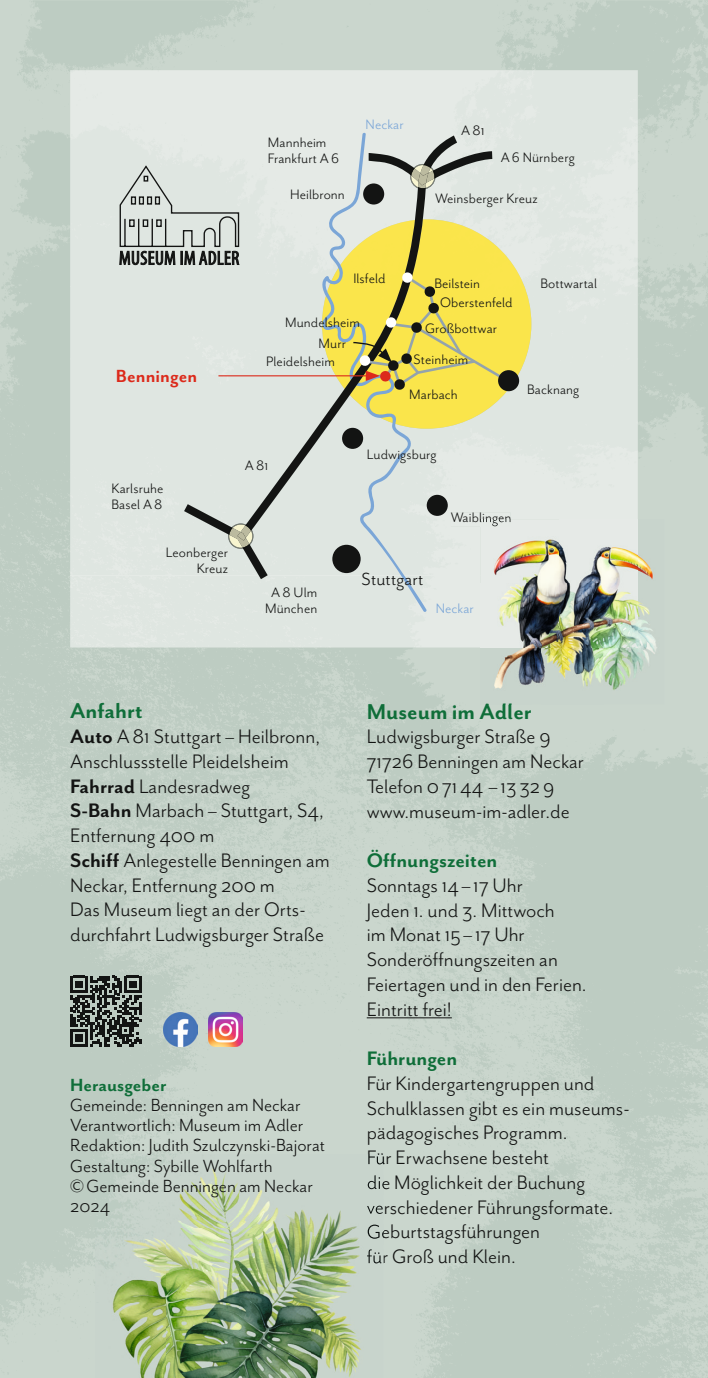
<style>
.page{position:relative;width:708px;height:1378px;background:#c3d1c7}
.page>*{position:absolute;margin:0;border:0;box-sizing:border-box;transform-origin:0 0}
.t1{font:700 24.75px "Mr Eaves San OT";color:#0f6e39}
.t2{font:22.5px/24.8px "Mr Eaves San OT";color:#131413}
.t3{font:700 22.5px "Mr Eaves San OT";color:#0f6e39}
.t4{font:20.25px/20.2px "Mr Eaves San OT";color:#131413}
.t5{font:700 20.25px "Mr Eaves San OT";color:#0f6e39}
.t6{font:700 20.25px "Mr Eaves San OT";letter-spacing:.005em;color:#dc2a1b}
.t7{font:15.75px/15.8px "Mr Eaves San OT";letter-spacing:.005em;color:#131413}
.t8{font:15.75px "Mr Eaves San OT";letter-spacing:.005em;color:#7ba6d7}
.s1{font-weight:700}
</style>
<div class="page">
<hr style="left:367px;top:1017px;width:85px;height:1px;background:#131413">
<div style="left:70px;top:359px;width:568px;height:216px;background:#dfe6e1"></div>
<div style="left:497px;top:70px;width:141px;height:289px;background:#dfe6e1"></div>
<div style="left:70px;top:575px;width:410px;height:72px;background:#dfe6e1"></div>
<div style="left:70px;top:70px;width:427px;height:216px;background:#e5eae6"></div>
<div style="left:70px;top:286px;width:167px;height:73px;background:#dfe6e1"></div>
<img style="left:457px;top:512px;width:53px;height:14px">
<svg style="left:119px;top:165px;width:118px;height:100px;background:#bec4bf"></svg>
<img style="left:457px;top:219px;width:74px;height:210px">
<div style="left:320px;top:132px;width:107px;height:481px;background:#dfe6e1"></div>
<svg style="left:237px;top:136px;width:220px;height:405px;background:#dcdfc7"></svg>
<div style="left:342px;top:428px;width:21px;height:21px;background:#131413;border-radius:50%"></div>
<div style="left:332px;top:545px;width:29px;height:28px;background:#131413;border-radius:50%"></div>
<div style="left:498px;top:370px;width:21px;height:21px;background:#131413;border-radius:50%"></div>
<div style="left:363px;top:183px;width:21px;height:21px;background:#131413;border-radius:50%"></div>
<div style="left:427px;top:495px;width:21px;height:21px;background:#131413;border-radius:50%"></div>
<hr style="left:218px;top:375px;width:151px;height:1px;background:#dc2a1b">
<svg style="left:352px;top:272px;width:156px;height:118px;background:#decd4f"></svg>
<svg style="left:369px;top:151px;width:123px;height:38px;background:#afb3af"></svg>
<img style="left:411px;top:168px;width:24px;height:11px">
<svg style="left:184px;top:504px;width:84px;height:75px;background:#bfc5c1"></svg>
<img style="left:229px;top:527px;width:21px;height:21px">
<img style="left:164px;top:1013px;width:34px;height:34px">
<img style="left:208px;top:1013px;width:34px;height:34px">
<svg style="left:70px;top:975px;width:71px;height:71px;background:#575d59"></svg>
<img style="left:638px;top:520px;width:26px;height:122px">
<img style="left:480px;top:647px;width:123px;height:57px">
<img style="left:603px;top:642px;width:61px;height:62px">
<img style="left:480px;top:703px;width:52px;height:1px">
<img style="left:480px;top:520px;width:158px;height:127px">
<img style="left:480px;top:520px;width:30px;height:6px">
<img style="left:95px;top:1154px;width:288px;height:224px">
<img style="left:368px;top:1154px;width:15px;height:10px">
<img style="left:368px;top:1175px;width:15px;height:20px">
<img style="left:367px;top:1200px;width:16px;height:19px">
<img style="left:368px;top:1224px;width:15px;height:20px">
<img style="left:367px;top:1249px;width:16px;height:14px">
<p class="t7" style="left:268px;top:135px;width:73px">Mannheim<br>Frankfurt A 6</p>
<p class="t7" style="left:290px;top:187px;width:56px">Heilbronn</p>
<p class="t8" style="left:366px;top:116px;width:40px">Neckar</p>
<p class="t7" style="left:461px;top:122px;width:25px">A 81</p>
<p class="t7" style="left:501px;top:149px;width:76px">A 6 Nürnberg</p>
<p class="t7" style="left:435px;top:190px;width:104px">Weinsberger Kreuz</p>
<p class="t6" style="left:116px;top:365px;width:83px">Benningen</p>
<p class="t7" style="left:353px;top:270px;width:34px">Ilsfeld</p>
<p class="t7" style="left:285px;top:315px;width:76px">Mundelsheim</p>
<p class="t7" style="left:319px;top:336px;width:29px">Murr</p>
<p class="t7" style="left:266px;top:354px;width:70px">Pleidelsheim</p>
<p class="t7" style="left:440px;top:274px;width:74px;line-height:18.9px;text-indent:-6px">Beilstein<br>Oberstenfeld</p>
<p class="t7" style="left:414px;top:313px;width:85px;line-height:31.1px;text-indent:11px">Großbottwar<br>Steinheim</p>
<p class="t7" style="left:409px;top:387px;width:50px">Marbach</p>
<p class="t7" style="left:541px;top:275px;width:58px">Bottwartal</p>
<p class="t7" style="left:527px;top:381px;width:54px">Backnang</p>
<p class="t7" style="left:112px;top:481px;width:53px">Karlsruhe<br>Basel A 8</p>
<p class="t7" style="left:166px;top:544px;width:64px;text-align:right">Leonberger<br>Kreuz</p>
<p class="t7" style="left:245px;top:457px;width:25px">A 81</p>
<p class="t7" style="left:265px;top:584px;width:54px;text-align:center">A 8 Ulm<br>München</p>
<p class="t7" style="left:367px;top:447px;width:72px">Ludwigsburg</p>
<p class="t4" style="left:362px;top:569px;width:63px">Stuttgart</p>
<p class="t7" style="left:451px;top:510px;width:62px">Waiblingen</p>
<p class="t8" style="left:436px;top:600px;width:40px">Neckar</p>
<p class="t1" style="left:70px;top:697px;width:74px">Anfahrt</p>
<p class="t2" style="left:70px;top:724px;width:261px"><span class="s1">Auto</span> A 81 Stuttgart – Heilbronn,<br>Anschlussstelle Pleidelsheim<br><span class="s1">Fahrrad</span> Landesradweg<br><span class="s1">S-Bahn</span> Marbach – Stuttgart, S4,<br>Entfernung 400 m<br><span class="s1">Schiff</span> Anlegestelle Benningen am<br>Neckar, Entfernung 200 m<br>Das Museum liegt an der Orts&shy;durchfahrt Ludwigsburger Straße</p>
<p class="t5" style="left:70px;top:1073px;width:98px">Herausgeber</p>
<p class="t4" style="left:70px;top:1095px;width:257px">Gemeinde: Benningen am Neckar<br>Verantwortlich: Museum im Adler<br>Redaktion: Judith Szulczynski-Bajorat<br>Gestaltung: Sybille Wohlfarth<br>© Gemeinde Benningen am Neckar<br>2024</p>
<p class="t1" style="left:367px;top:697px;width:166px">Museum im Adler</p>
<p class="t2" style="left:367px;top:724px;width:219px">Ludwigsburger Straße 9<br>71726 Benningen am Neckar<br>Telefon 0 71 44 – 13 32 9 www.museum-im-adler.de</p>
<p class="t3" style="left:367px;top:847px;width:132px">Öffnungszeiten</p>
<p class="t2" style="left:367px;top:873px;width:221px">Sonntags 14 – 17 Uhr<br>Jeden 1. und 3. Mittwoch<br>im Monat 15 – 17 Uhr<br>Sonderöffnungszeiten an<br>Feiertagen und in den Ferien.<br>Eintritt frei!</p>
<p class="t3" style="left:367px;top:1045px;width:92px">Führungen</p>
<p class="t2" style="left:367px;top:1071px;width:264px">Für Kindergartengruppen und<br>Schulklassen gibt es ein museums&shy;pädagogisches Programm.<br>Für Erwachsene besteht<br>die Möglichkeit der Buchung verschiedener Führungs formate.<br>Geburtstagsführungen<br>für Groß und Klein.</p>
</div>
